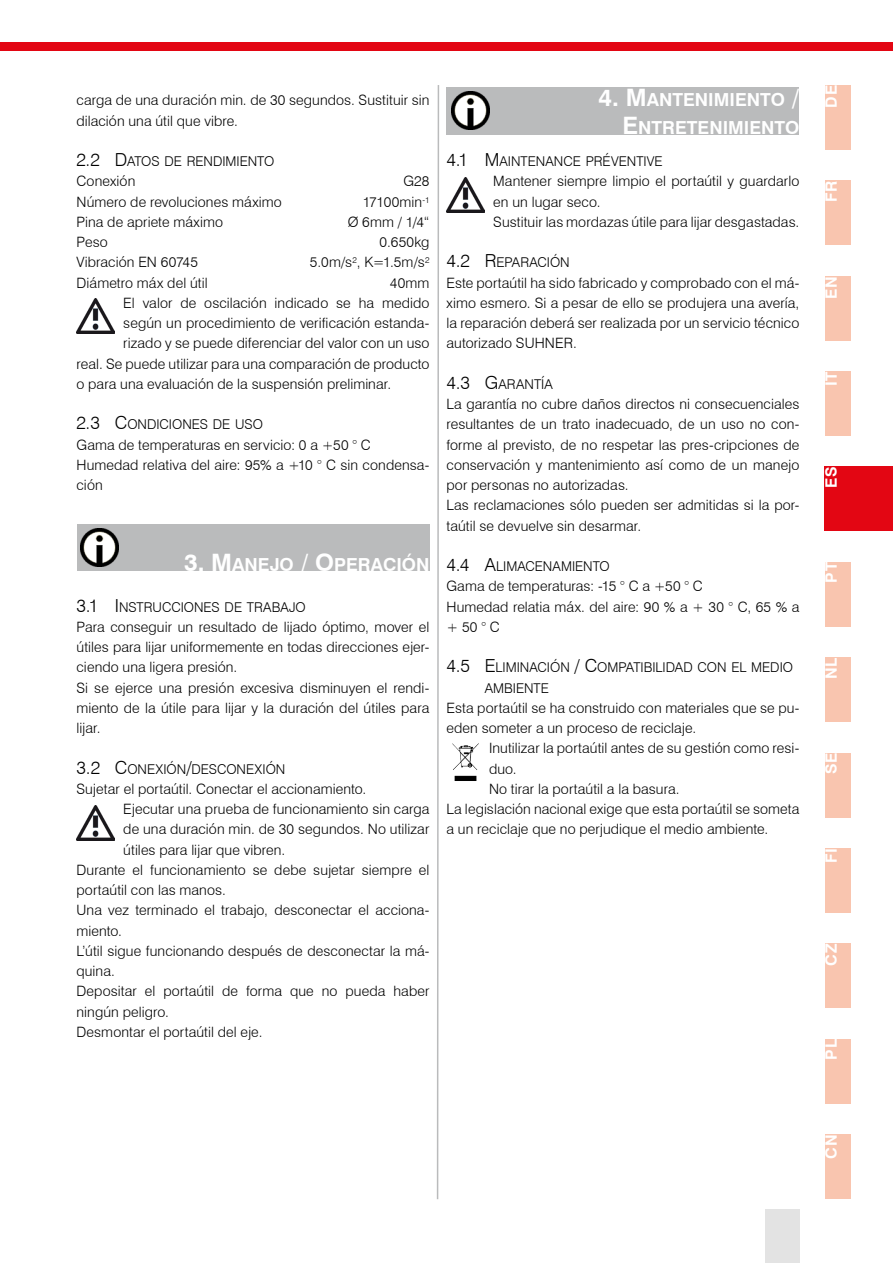
<style>
.page{position:relative;width:893px;height:1263px;background:#fff}
.page>*{position:absolute;margin:0;border:0;box-sizing:border-box;transform-origin:0 0}
.t1{font:700 18px "Swiss 721 BT";color:#fff}
.t2{font:700 15.75px "Swiss 721 BT";letter-spacing:.05em;color:#fff}
.t3{font:300 14.25px/20.2px "Swiss 721 BT";letter-spacing:.005em;color:#000}
.t4{font:300 13.5px/20.2px "Swiss 721 BT";color:#000}
.s1{font-size:18px}
.s2{font-size:24px}
</style>
<div class="page">
<div style="left:825px;top:1134px;width:25px;height:65px;background:#f9c5af"></div>
<div style="left:825px;top:1039px;width:25px;height:64px;background:#f9c5af"></div>
<div style="left:825px;top:944px;width:25px;height:64px;background:#f9c5af"></div>
<div style="left:825px;top:848px;width:25px;height:64px;background:#f9c5af"></div>
<div style="left:825px;top:753px;width:25px;height:64px;background:#f9c5af"></div>
<div style="left:825px;top:657px;width:25px;height:65px;background:#f9c5af"></div>
<div style="left:825px;top:562px;width:25px;height:64px;background:#f9c5af"></div>
<img style="left:77px;top:299px;width:38px;height:35px">
<div style="left:77px;top:524px;width:352px;height:47px;background:#babbbc"></div>
<img style="left:81px;top:529px;width:38px;height:38px">
<img style="left:77px;top:805px;width:38px;height:35px">
<img style="left:446px;top:177px;width:39px;height:35px">
<svg style="left:454px;top:775px;width:23px;height:6px"></svg>
<img style="left:452px;top:743px;width:27px;height:27px">
<div style="left:446px;top:87px;width:353px;height:47px;background:#babbbc"></div>
<img style="left:451px;top:91px;width:38px;height:38px">
<div style="left:825px;top:371px;width:25px;height:65px;background:#f9c5af"></div>
<div style="left:825px;top:276px;width:25px;height:64px;background:#f9c5af"></div>
<div style="left:825px;top:180px;width:25px;height:65px;background:#f9c5af"></div>
<div style="left:825px;top:85px;width:25px;height:64px;background:#f9c5af"></div>
<div style="left:0;top:43px;width:893px;height:8px;background:#e30613"></div>
<div style="left:765px;top:1209px;width:34px;height:54px;background:#e3e3e3"></div>
<svg style="left:436px;top:85px;width:4px;height:1115px"></svg>
<div style="left:825px;top:467px;width:68px;height:64px;background:#e30613"></div>
<p class="t3" style="left:77px;top:90px;width:354px">carga de una duración min. de 30 segundos. Sustituir sin dilación una útil que vibre.</p>
<p class="t4" style="left:77px;top:151px;width:198px"><span class="s1">2.2 D</span>ATOS DE RENDIMIENTO</p>
<p class="t3" style="left:77px;top:171px;width:60px">Conexión</p>
<p class="t3" style="left:403px;top:171px;width:28px">G28</p>
<p class="t3" style="left:77px;top:191px;width:207px">Número de revoluciones máximo</p>
<p class="t3" style="left:363px;top:191px;width:68px">17100min<sup>-1</sup></p>
<p class="t3" style="left:77px;top:211px;width:148px">Pina de apriete máximo</p>
<p class="t3" style="left:348px;top:211px;width:83px">Ø 6mm / 1/4“</p>
<p class="t3" style="left:77px;top:232px;width:33px">Peso</p>
<p class="t3" style="left:380px;top:232px;width:51px">0.650kg</p>
<p class="t3" style="left:77px;top:252px;width:123px">Vibración EN 60745</p>
<p class="t3" style="left:310px;top:252px;width:121px">5.0m/s<sup>2</sup>, K=1.5m/s<sup>2</sup></p>
<p class="t3" style="left:77px;top:272px;width:133px">Diámetro máx del útil</p>
<p class="t3" style="left:390px;top:272px;width:41px">40mm</p>
<p class="t3" style="left:123px;top:292px;width:308px">El valor de oscilación indicado se ha medido</p>
<p class="t3" style="left:123px;top:313px;width:308px">según un procedimiento de verificación estanda-</p>
<p class="t3" style="left:123px;top:333px;width:308px">rizado y se puede diferenciar del valor con un uso</p>
<p class="t3" style="left:77px;top:353px;width:354px">real. Se puede utilizar para una comparación de producto</p>
<p class="t3" style="left:77px;top:373px;width:316px">o para una evaluación de la suspensión preliminar.</p>
<p class="t4" style="left:77px;top:414px;width:187px"><span class="s1">2.3 C</span>ONDICIONES DE USO</p>
<p class="t3" style="left:77px;top:434px;width:354px">Gama de temperaturas en servicio: 0 a +50 ° C<br>Humedad relativa del aire: 95% a +10 ° C sin condensa&shy;ción</p>
<p class="t1" style="left:184px;top:554px;width:163px"><span class="s2">3. M</span>ANEJO <span class="s2">/ O</span>PER</p>
<p class="t1" style="left:371px;top:554px;width:58px">ACIÓN</p>
<p class="t4" style="left:77px;top:597px;width:197px"><span class="s1">3.1 I</span> NSTRUCCIONES DE TRABA</p>
<p class="t4" style="left:289px;top:597px;width:17px">JO</p>
<p class="t3" style="left:77px;top:616px;width:354px">Para conseguir un resultado de lijado óptimo, mover el útiles para lijar uniformemente en todas direcciones ejer&shy;ciendo una ligera presión.<br>Si se ejerce una presión excesiva disminuyen el rendi&shy;miento de la útile para lijar y la duración del útiles para lijar.</p>
<p class="t4" style="left:77px;top:759px;width:210px"><span class="s1">3.2 C</span>ONEXIÓN<span class="s1">/</span>DESCONEXIÓN</p>
<p class="t3" style="left:77px;top:778px;width:291px">Sujetar el portaútil. Conectar el accionamiento.</p>
<p class="t3" style="left:123px;top:799px;width:308px">Ejecutar una prueba de funcionamiento sin carga</p>
<p class="t3" style="left:123px;top:819px;width:308px">de una duración min. de 30 segundos. No utilizar</p>
<p class="t3" style="left:123px;top:839px;width:164px">útiles para lijar que vibren.</p>
<p class="t3" style="left:77px;top:859px;width:354px">Durante el funcionamiento se debe sujetar siempre el</p>
<p class="t3" style="left:77px;top:880px;width:151px">portaútil con las manos.</p>
<p class="t3" style="left:77px;top:900px;width:354px">Una vez terminado el trabajo, desconectar el acciona-</p>
<p class="t3" style="left:77px;top:920px;width:47px">miento.</p>
<p class="t3" style="left:77px;top:940px;width:354px">L’útil sigue funcionando después de desconectar la má-</p>
<p class="t3" style="left:77px;top:961px;width:40px">quina.</p>
<p class="t3" style="left:77px;top:981px;width:354px">Depositar el portaútil de forma que no pueda haber</p>
<p class="t3" style="left:77px;top:1001px;width:94px">ningún peligro.</p>
<p class="t3" style="left:77px;top:1021px;width:187px">Desmontar el portaútil del eje.</p>
<p class="t1" style="left:599px;top:88px;width:72px"><span class="s2">4. M</span>ANTENI</p>
<p class="t1" style="left:714px;top:88px;width:27px">MIENT</p>
<p class="t1" style="left:771px;top:88px;width:30px">O <span class="s2">/</span></p>
<p class="t1" style="left:623px;top:117px;width:28px"><span class="s2">E</span>NTRETENI</p>
<p class="t1" style="left:728px;top:117px;width:27px">MIENT</p>
<p class="t1" style="left:785px;top:117px;width:16px">O</p>
<p class="t4" style="left:446px;top:151px;width:218px"><span class="s1">4.1 M</span>AINTENANCE PRÉVENTIVE</p>
<p class="t3" style="left:493px;top:171px;width:308px">Mantener siempre limpio el portaútil y guardarlo en un lugar seco.<br>Sustituir las mordazas útile para lijar desgastadas.</p>
<p class="t4" style="left:446px;top:252px;width:125px"><span class="s1">4.2 R</span> EPARACIÓN</p>
<p class="t3" style="left:446px;top:272px;width:354px;text-align:justify">Este portaútil ha sido fabricado y comprobado con el má&shy;ximo esmero. Si a pesar de ello se produjera una avería, la reparación deberá ser realizada por un servicio técnico autorizado SUHNER.</p>
<p class="t4" style="left:446px;top:374px;width:108px"><span class="s1">4.3 G</span>ARANTÍA</p>
<p class="t3" style="left:446px;top:394px;width:354px">La garantía no cubre daños directos ni consecuenciales resultantes de un trato inadecuado, de un uso no con&shy;forme al previsto, de no respetar las pres-cripciones de conservación y mantenimiento así como de un manejo por personas no autorizadas.<br>Las reclamaciones sólo pueden ser admitidas si la por&shy;taútil se devuelve sin desarmar.</p>
<p class="t4" style="left:446px;top:556px;width:163px"><span class="s1">4.4 A</span>LIMACENAMIENTO</p>
<p class="t3" style="left:446px;top:576px;width:354px">Gama de temperaturas: -15 ° C a +50 ° C<br>Humedad relatia máx. del aire: 90 % a + 30 ° C, 65 % a + 50 ° C</p>
<p class="t4" style="left:485px;top:657px;width:308px;text-indent:-38px"><span class="s1">4.5 E</span>LIMINACIÓN <span class="s1">/ C</span>OMPATIBILIDAD CON EL MEDIO<br>AMBIENTE</p>
<p class="t3" style="left:446px;top:697px;width:354px">Esta portaútil se ha construido con materiales que se pu&shy;eden someter a un proceso de reciclaje.</p>
<p class="t3" style="left:489px;top:738px;width:312px">Inutilizar la portaútil antes de su gestión como resi-</p>
<p class="t3" style="left:489px;top:758px;width:29px">duo.</p>
<p class="t3" style="left:489px;top:778px;width:192px">No tirar la portaútil a la basura.</p>
<p class="t3" style="left:446px;top:799px;width:354px">La legislación nacional exige que esta portaútil se someta</p>
<p class="t3" style="left:446px;top:819px;width:323px">a un reciclaje que no perjudique el medio ambiente.</p>
<p class="t2" style="left:822px;top:108px;width:24px;rotate:-90deg">DE</p>
<p class="t2" style="left:822px;top:202px;width:23px;rotate:-90deg">FR</p>
<p class="t2" style="left:822px;top:299px;width:24px;rotate:-90deg">EN</p>
<p class="t2" style="left:822px;top:386px;width:16px;rotate:-90deg">IT</p>
<p class="t2" style="left:822px;top:488px;width:23px;rotate:-90deg">ES</p>
<p class="t2" style="left:822px;top:583px;width:22px;rotate:-90deg">PT</p>
<p class="t2" style="left:822px;top:679px;width:23px;rotate:-90deg">NL</p>
<p class="t2" style="left:822px;top:774px;width:23px;rotate:-90deg">SE</p>
<p class="t2" style="left:822px;top:863px;width:17px;rotate:-90deg">FI</p>
<p class="t2" style="left:822px;top:966px;width:23px;rotate:-90deg">CZ</p>
<p class="t2" style="left:822px;top:1059px;width:22px;rotate:-90deg">PL</p>
<p class="t2" style="left:822px;top:1159px;width:26px;rotate:-90deg">CN</p>
</div>
